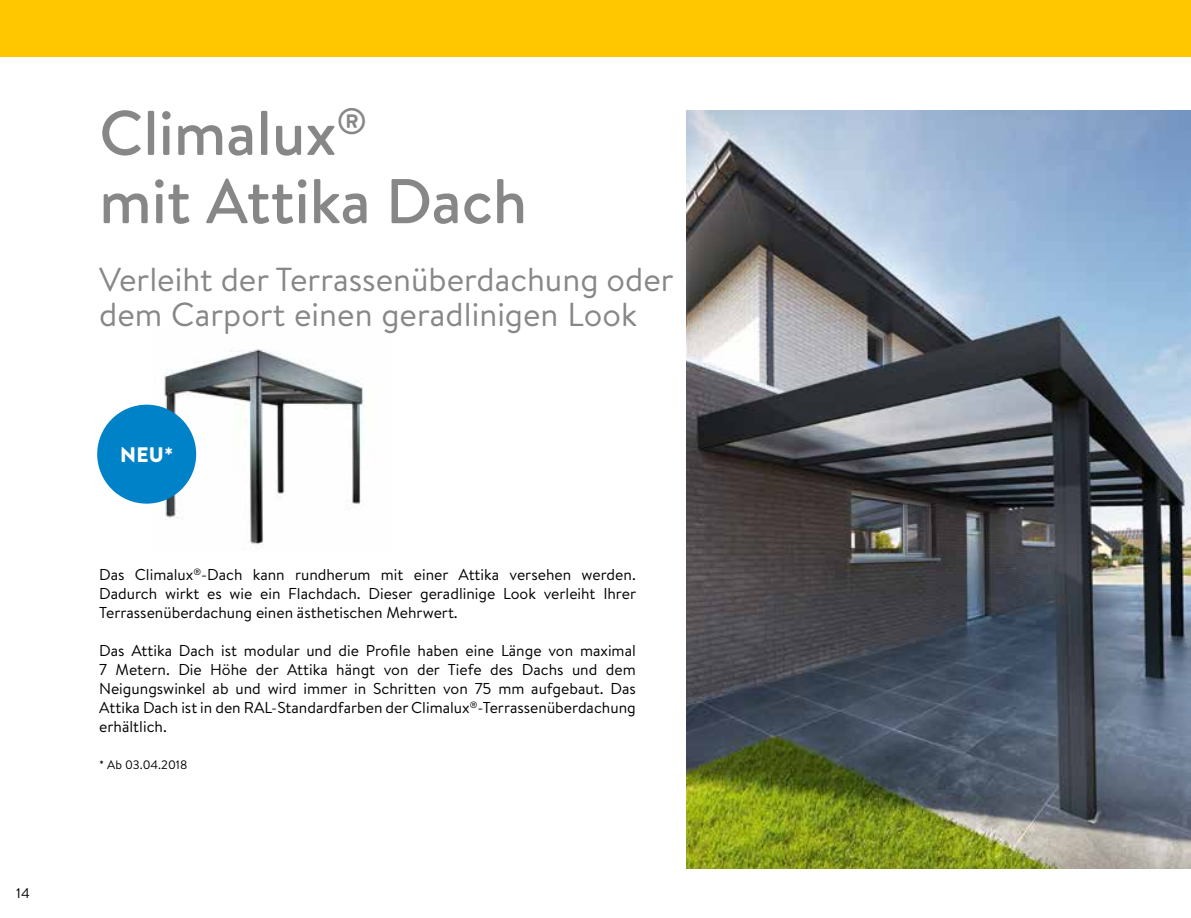
<style>
.page{position:relative;width:1191px;height:918px;background:#fff}
.page>*{position:absolute;margin:0;border:0;box-sizing:border-box;transform-origin:0 0}
.t1{font:500 63px/68.2px "Brandon Text";color:#878787}
.t2{font:33.25px/34.6px "Brandon Text";color:#878787}
.t3{font:900 21px "Brandon Text";color:#fff}
.t4{font:15.75px/18.9px "Brandon Text";color:#000;text-align:justify}
.t5{font:14px "Brandon Text";color:#000}
.t6{font:12.25px "Brandon Text";color:#000}
</style>
<div class="page">
<div style="left:0;top:0;width:1191px;height:57px;background:#fec700"></div>
<svg style="left:97px;top:349px;width:268px;height:200px"></svg>
<img style="left:686px;top:111px;width:505px;height:757px">
<div style="left:97px;top:405px;width:99px;height:99px;background:#0082c8;border-radius:50%"></div>
<p class="t5" style="left:16px;top:883px;width:15px">14</p>
<h1 class="t1" style="left:99px;top:98px;width:429px">Climalux<sup>®<br></sup>mit Attika Dach</h1>
<h2 class="t2" style="left:99px;top:261px;width:576px">Verleiht der Terrassenüberdachung oder dem Carport einen geradlinigen Look</h2>
<h3 class="t3" style="left:120px;top:439px;width:55px">NEU*</h3>
<p class="t4" style="left:99px;top:565px;width:538px">Das Climalux<sup>®</sup>-Dach kann rundherum mit einer Attika versehen werden.<br>Dadurch wirkt es wie ein Flachdach. Dieser geradlinige Look verleiht Ihrer Terrassenüberdachung einen ästhetischen Mehrwert.</p>
<p class="t4" style="left:99px;top:640px;width:538px">Das Attika Dach ist modular und die Profile haben eine Länge von maximal 7 Metern. Die Höhe der Attika hängt von der Tiefe des Dachs und dem Neigungswinkel ab und wird immer in Schritten von 75 mm aufgebaut. Das Attika Dach ist in den RAL-Standardfarben der Climalux<sup>®</sup>-Terrassenüberdachung erhältlich.</p>
<p class="t6" style="left:99px;top:757px;width:90px">* Ab 03.04.2018</p>
</div>
